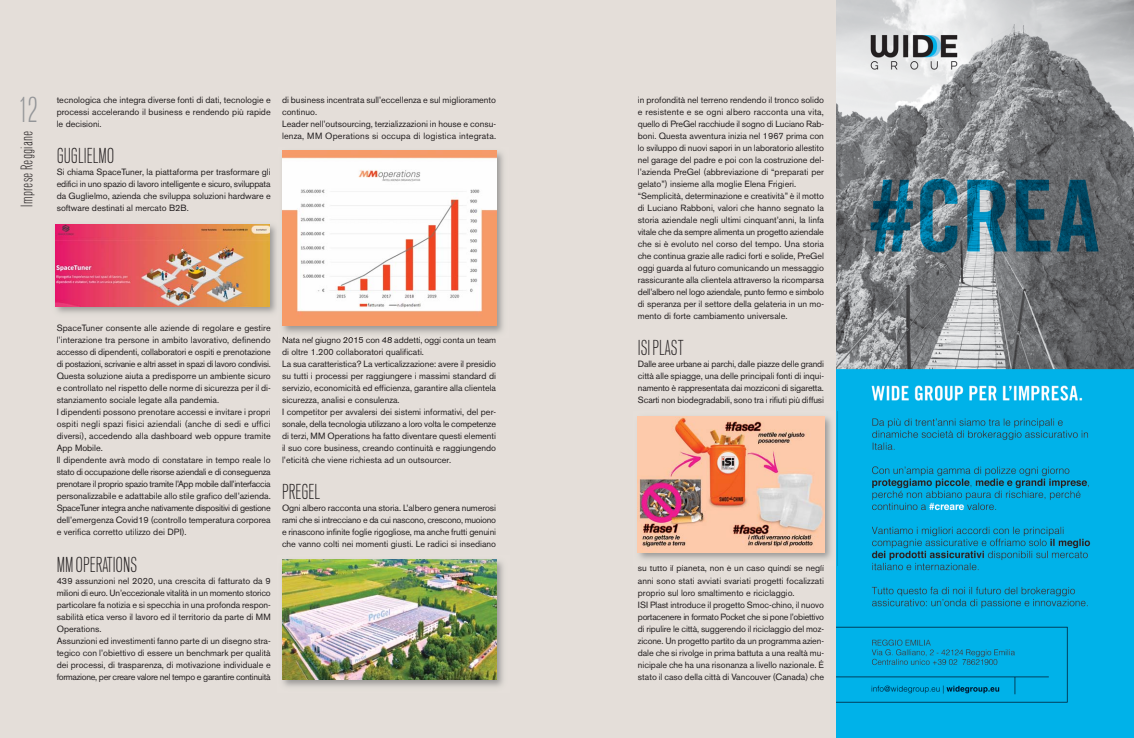
<style>
.page{position:relative;width:1134px;height:738px;background:#fff}
.page>*{position:absolute;margin:0;border:0;box-sizing:border-box;transform-origin:0 0}
.t1{font:300 condensed 30px "OPTI Venus";color:#939598}
.t2{font:300 condensed 18px "OPTI Venus";color:#231f20}
.t3{font:300 condensed 14px "OPTI Venus";letter-spacing:.02em;color:#231f20}
.t4{font:9px/12px "Akzidenz Grotesk BE";color:#231f20}
</style>
<div class="page">
<div style="left:0;top:0;width:1134px;height:737px;background:#e4ded9"></div>
<img style="left:836px;top:0;width:298px;height:737px">
<img style="left:637px;top:411px;width:200px;height:154px">
<svg style="left:669px;top:564px;width:28px;height:1px"></svg>
<img style="left:638px;top:416px;width:186px;height:136px">
<img style="left:55px;top:224px;width:221px;height:89px">
<img style="left:55px;top:224px;width:214px;height:82px">
<img style="left:282px;top:150px;width:221px;height:188px">
<img style="left:283px;top:336px;width:51px;height:2px">
<img style="left:282px;top:150px;width:214px;height:175px">
<img style="left:282px;top:559px;width:221px;height:128px">
<img style="left:282px;top:559px;width:214px;height:120px">
<h1 class="t1" style="left:18px;top:97px;width:22px">12</h1>
<h3 class="t3" style="left:21px;top:206px;width:77px;rotate:-90deg">Imprese Reggiane</h3>
<p class="t4" style="left:57px;top:95px;width:216px;text-align:justify">tecnologica che integra diverse fonti di dati, tecnologie e processi accelerando il business e rendendo più rapide le decisioni.</p>
<h2 class="t2" style="left:57px;top:148px;width:59px">GUGLIELMO</h2>
<p class="t4" style="left:57px;top:167px;width:216px;text-align:justify">Si chiama SpaceTuner, la piattaforma per trasformare gli edifici in uno spazio di lavoro intelligente e sicuro, sviluppata da Guglielmo, azienda che sviluppa soluzioni hardware e software destinati al mercato B2B.</p>
<p class="t4" style="left:282px;top:95px;width:216px">di business incentrata sull’eccellenza e sul miglioramento continuo.<br>Leader nell’outsourcing, terzializzazioni in house e consu&shy;lenza, MM Operations si occupa di logistica integrata.</p>
<p class="t4" style="left:57px;top:323px;width:216px">SpaceTuner consente alle aziende di regolare e gestire l’interazione tra persone in ambito lavorativo, definendo accesso di dipendenti, collaboratori e ospiti e prenotazione di postazioni, scrivanie e altri asset in spazi di lavoro condivisi.<br>Questa soluzione aiuta a predisporre un ambiente sicuro e controllato nel rispetto delle norme di sicurezza per il di&shy;stanziamento sociale legate alla pandemia.<br>I dipendenti possono prenotare accessi e invitare i propri ospiti negli spazi fisici aziendali (anche di sedi e uffici diversi), accedendo alla dashboard web oppure tramite App Mobile.<br>Il dipendente avrà modo di constatare in tempo reale lo stato di occupazione delle risorse aziendali e di conseguenza prenotare il proprio spazio tramite l’App mobile dall’interfaccia personalizzabile e adattabile allo stile grafico dell’azienda.<br>SpaceTuner integra anche nativamente dispositivi di gestione dell’emergenza Covid19 (controllo temperatura corporea e verifica corretto utilizzo dei DPI).</p>
<h2 class="t2" style="left:57px;top:556px;width:82px">MM OPERATIONS</h2>
<p class="t4" style="left:57px;top:575px;width:216px">439 assunzioni nel 2020, una crescita di fatturato da 9 milioni di euro. Un’eccezionale vitalità in un momento storico particolare fa notizia e si specchia in una profonda respon&shy;sabilità etica verso il lavoro ed il territorio da parte di MM Operations.<br>Assunzioni ed investimenti fanno parte di un disegno stra&shy;tegico con l’obiettivo di essere un benchmark per qualità dei processi, di trasparenza, di motivazione individuale e formazione, per creare valore nel tempo e garantire continuità</p>
<p class="t4" style="left:282px;top:335px;width:216px">Nata nel giugno 2015 con 48 addetti, oggi conta un team di oltre 1.200 collaboratori qualificati.<br>La sua caratteristica? La verticalizzazione: avere il presidio su tutti i processi per raggiungere i massimi standard di servizio, economicità ed efficienza, garantire alla clientela sicurezza, analisi e consulenza.<br>I competitor per avvalersi dei sistemi informativi, del per&shy;sonale, della tecnologia utilizzano a loro volta le competenze di terzi, MM Operations ha fatto diventare questi elementi il suo core business, creando continuità e raggiungendo l’eticità che viene richiesta ad un outsourcer.</p>
<h2 class="t2" style="left:282px;top:484px;width:40px">PREGEL</h2>
<p class="t4" style="left:282px;top:503px;width:216px;text-align:justify">Ogni albero racconta una storia. L’albero genera numerosi rami che si intrecciano e da cui nascono, crescono, muoiono e rinascono infinite foglie rigogliose, ma anche frutti genuini che vanno colti nei momenti giusti. Le radici si insediano</p>
<p class="t4" style="left:638px;top:95px;width:188px">in profondità nel terreno rendendo il tronco solido e resistente e se ogni albero racconta una vita, quello di PreGel racchiude il sogno di Luciano Rab&shy;boni. Questa avventura inizia nel 1967 prima con lo sviluppo di nuovi sapori in un laboratorio allestito nel garage del padre e poi con la costruzione del&shy;l’azienda PreGel (abbreviazione di “preparati per gelato”) insieme alla moglie Elena Frigieri. “Semplicità, determinazione e creatività” è il motto di Luciano Rabboni, valori che hanno segnato la storia aziendale negli ultimi cinquant’anni, la linfa vitale che da sempre alimenta un progetto aziendale che si è evoluto nel corso del tempo. Una storia che continua grazie alle radici forti e solide, PreGel oggi guarda al futuro comunicando un messaggio rassicurante alla clientela attraverso la ricomparsa dell’albero nel logo aziendale, punto fermo e simbolo di speranza per il settore della gelateria in un mo&shy;mento di forte cambiamento universale.</p>
<h2 class="t2" style="left:638px;top:340px;width:47px">ISI PLAST</h2>
<p class="t4" style="left:638px;top:359px;width:188px;text-align:justify">Dalle aree urbane ai parchi, dalle piazze delle grandi città alle spiagge, una delle principali fonti di inqui&shy;namento è rappresentata dai mozziconi di sigaretta.<br>Scarti non biodegradabili, sono tra i rifiuti più diffusi</p>
<p class="t4" style="left:638px;top:563px;width:188px">su tutto il pianeta, non è un caso quindi se negli anni sono stati avviati svariati progetti focalizzati proprio sul loro smaltimento e riciclaggio.<br>ISI Plast introduce il progetto Smoc-chino, il nuovo portacenere in formato Pocket che si pone l’obiettivo di ripulire le città, suggerendo il riciclaggio del moz&shy;zicone. Un progetto partito da un programma azien&shy;dale che si rivolge in prima battuta a una realtà mu&shy;nicipale che ha una risonanza a livello nazionale. É stato il caso della città di Vancouver (Canada) che</p>
</div>
